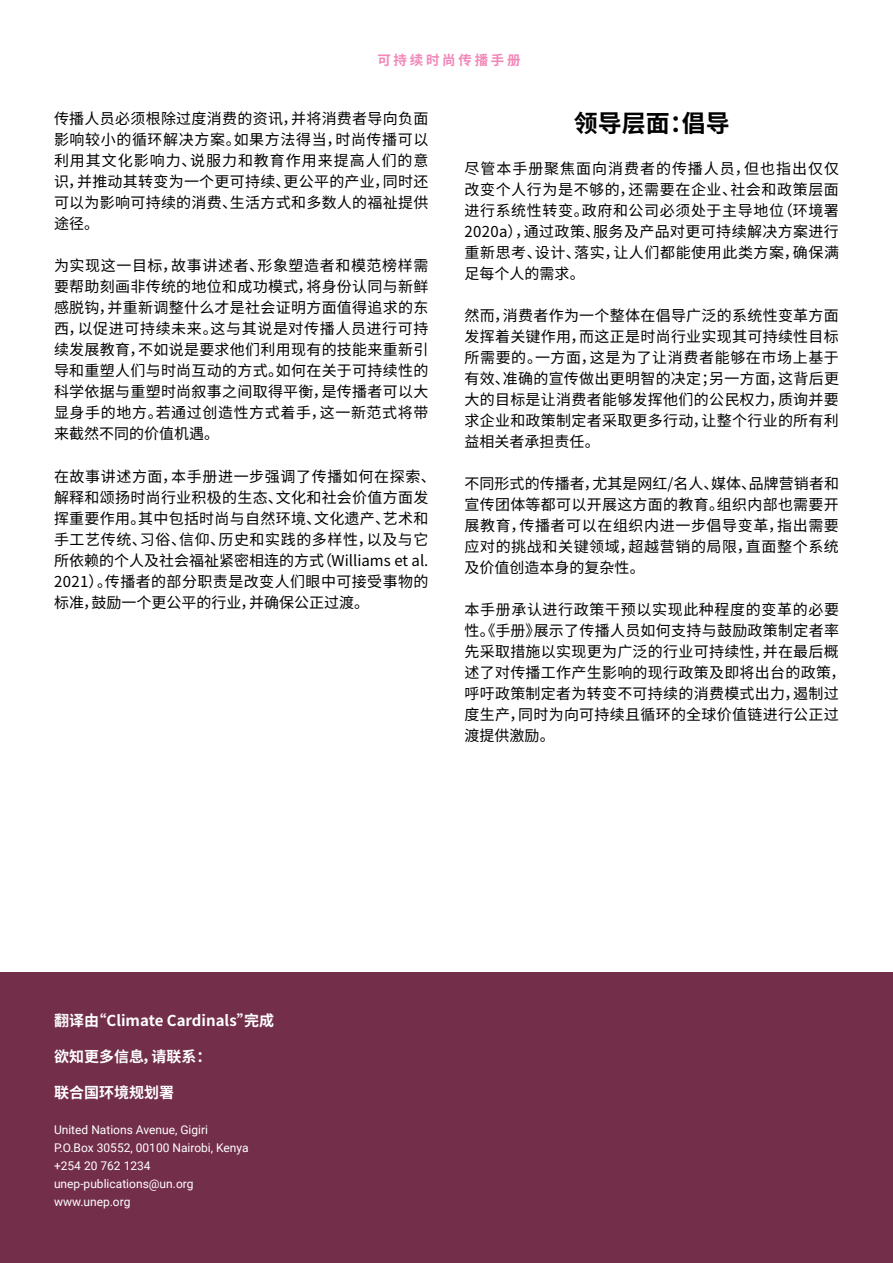
<style>
.page{position:relative;width:893px;height:1263px;background:#fff}
.page>*{position:absolute;margin:0;border:0;box-sizing:border-box;transform-origin:0 0}
.t1{font:700 24px "Noto Sans SC";color:#000}
.t2{font:15px/21px "Noto Sans SC";letter-spacing:.02em;color:#000;text-align:justify}
.t3{font:700 15px "Noto Sans SC";color:#fff}
.t4{font:700 13.5px "Noto Sans SC";letter-spacing:.2em;color:#f287b8}
.t5{font:12px/18px "Roboto";color:#fff}
</style>
<div class="page">
<div style="left:0;top:972px;width:893px;height:291px;background:#732e4a"></div>
<p class="t4" style="left:377px;top:52px;width:145px">可持续时尚传播手册</p>
<p class="t2" style="left:54px;top:109px;width:376px">传播人员必须根除过度消费的资讯，并将消费者导向负面影响较小的循环解决方案。如果方法得当，时尚传播可以利用其文化影响力、说服力和教育作用来提高人们的意识，并推动其转变为一个更可持续、更公平的产业，同时还可以为影响可持续的消费、生活方式和多数人的福祉提供途径。</p>
<p class="t2" style="left:54px;top:256px;width:376px">为实现这一目标，故事讲述者、形象塑造者和模范榜样需要帮助刻画非传统的地位和成功模式，将身份认同与新鲜感脱钩，并重新调整什么才是社会证明方面值得追求的东西，以促进可持续未来。这与其说是对传播人员进行可持续发展教育，不如说是要求他们利用现有的技能来重新引导和重塑人们与时尚互动的方式。如何在关于可持续性的科学依据与重塑时尚叙事之间取得平衡，是传播者可以大显身手的地方。若通过创造性方式着手，这一新范式将带来截然不同的价值机遇。</p>
<p class="t2" style="left:54px;top:466px;width:383px;text-align:left">在故事讲述方面，本手册进一步强调了传播如何在探索、解释和颂扬时尚行业积极的生态、文化和社会价值方面发挥重要作用。其中包括时尚与自然环境、文化遗产、艺术和手工艺传统、习俗、信仰、历史和实践的多样性，以及与它所依赖的个人及社会福祉紧密相连的方式（Williams et al.<br>2021）。传播者的部分职责是改变人们眼中可接受事物的标准，鼓励一个更公平的行业，并确保公正过渡。</p>
<h1 class="t1" style="left:574px;top:109px;width:157px">领导层面：倡导</h1>
<p class="t2" style="left:464px;top:158px;width:376px">尽管本手册聚焦面向消费者的传播人员，但也指出仅仅改变个人行为是不够的，还需要在企业、社会和政策层面进行系统性转变。政府和公司必须处于主导地位（环境署2020a），通过政策、服务及产品对更可持续解决方案进行重新思考、设计、落实，让人们都能使用此类方案，确保满足每个人的需求。</p>
<p class="t2" style="left:464px;top:305px;width:376px">然而，消费者作为一个整体在倡导广泛的系统性变革方面发挥着关键作用，而这正是时尚行业实现其可持续性目标所需要的。一方面，这是为了让消费者能够在市场上基于有效、准确的宣传做出更明智的决定；另一方面，这背后更大的目标是让消费者能够发挥他们的公民权力，质询并要求企业和政策制定者采取更多行动，让整个行业的所有利益相关者承担责任。</p>
<p class="t2" style="left:464px;top:473px;width:376px">不同形式的传播者，尤其是网红/名人、媒体、品牌营销者和宣传团体等都可以开展这方面的教育。组织内部也需要开展教育，传播者可以在组织内进一步倡导变革，指出需要应对的挑战和关键领域，超越营销的局限，直面整个系统及价值创造本身的复杂性。</p>
<p class="t2" style="left:464px;top:599px;width:382px;text-align:left">本手册承认进行政策干预以实现此种程度的变革的必要性。《手册》展示了传播人员如何支持与鼓励政策制定者率先采取措施以实现更为广泛的行业可持续性，并在最后概述了对传播工作产生影响的现行政策及即将出台的政策，呼吁政策制定者为转变不可持续的消费模式出力，遏制过度生产，同时为向可持续且循环的全球价值链进行公正过渡提供激励。</p>
<p class="t3" style="left:54px;top:1012px;width:222px">翻译由“Climate Cardinals”完成</p>
<p class="t3" style="left:54px;top:1048px;width:159px">欲知更多信息，请联系：</p>
<p class="t3" style="left:54px;top:1084px;width:121px">联合国环境规划署</p>
<p class="t5" style="left:54px;top:1120px;width:196px">United Nations Avenue, Gigiri<br>P.O.Box 30552, 00100 Nairobi, Kenya +254 20 762 1234 unep-publications@un.org www.unep.org</p>
</div>
